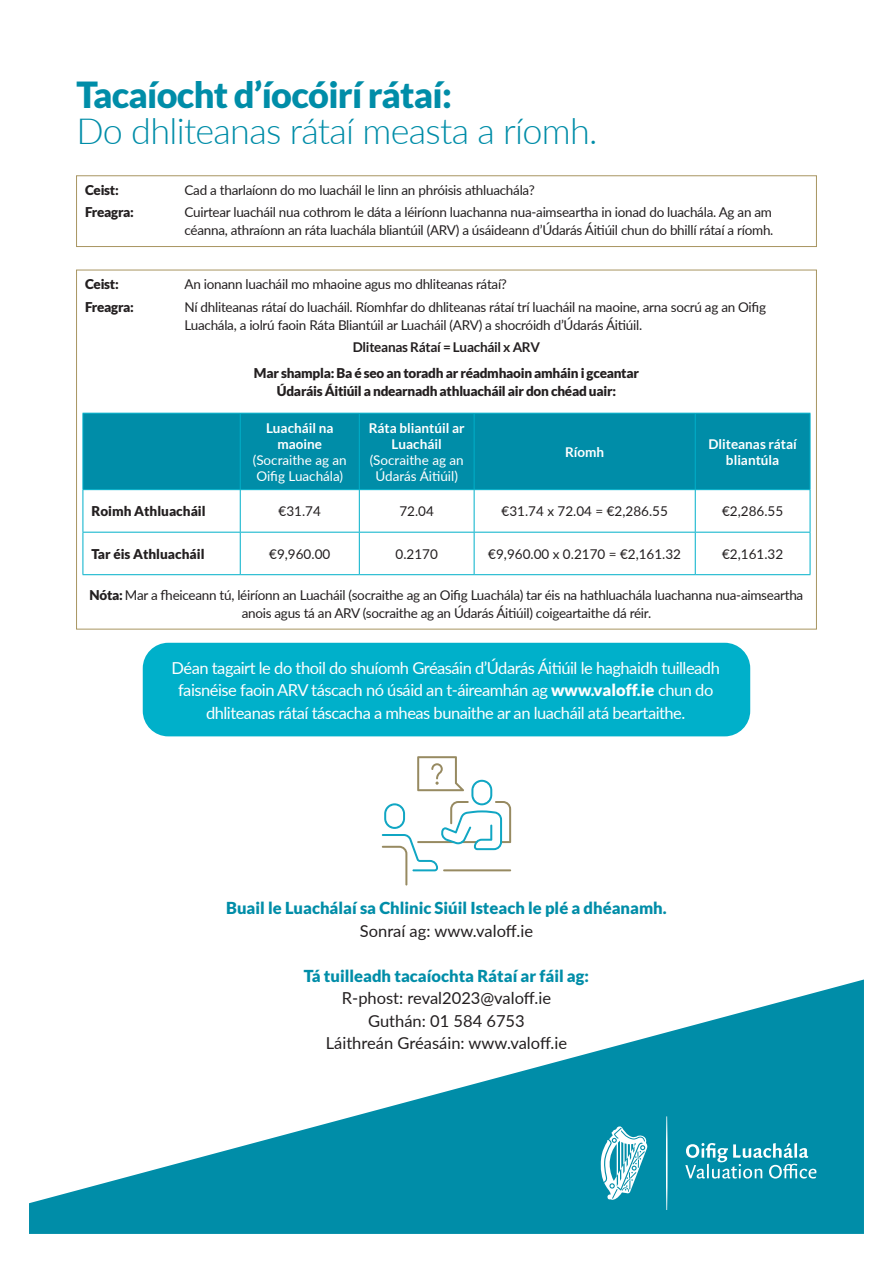
<style>
.page{position:relative;width:893px;height:1263px;background:#fff}
.page>*{position:absolute;margin:0;border:0;box-sizing:border-box;transform-origin:0 0}
.t1{font:300 36px "Lato";letter-spacing:-.02em;color:#008da8}
.t2{font:900 36px "Lato";letter-spacing:-.02em;color:#008da8}
.t3{font:16.5px/22.5px "Lato";letter-spacing:-.03em;color:#fff;text-align:center}
.t4{font:16.5px/22.5px "Lato";color:#231f20;text-align:center}
.t5{font:900 16.5px "Lato";color:#008da8}
.t6{font:13.5px/18px "Lato";letter-spacing:-.02em;color:#231f20}
.t7{font:900 13.5px/18px "Lato";letter-spacing:-.02em;color:#231f20;text-align:center}
.t8{font:700 13.5px/16.2px "Lato";color:#fff;text-align:center}
.t9{font:13.5px/16.2px "Lato";color:#fff}
.t10{font:13.5px "Lato";color:#231f20}
.t11{font:900 13.5px "Lato";color:#231f20}
.t12{font:700 13.5px "Lato";letter-spacing:-.02em;color:#231f20}
.s1{font-weight:900}
</style>
<div class="page">
<svg style="left:29px;top:979px;width:835px;height:255px;fill:#008da8"></svg>
<svg style="left:666px;top:1116px;width:2px;height:94px"></svg>
<svg style="left:601px;top:1126px;width:47px;height:74px"></svg>
<svg style="left:685px;top:1143px;width:131px;height:35px;background:#43abbe"></svg>
<div style="left:76px;top:175px;width:741px;height:72px;border:1px solid #a89561"></div>
<div style="left:143px;top:643px;width:607px;height:93px;background:#00b0ca;border-radius:26px"></div>
<div style="left:84px;top:414px;width:726px;height:75px;background:#008da8"></div>
<hr style="left:83px;top:413px;width:157px;height:1px;background:#00b0ca">
<hr style="left:83px;top:413px;width:1px;height:76px;background:#00b0ca">
<hr style="left:240px;top:413px;width:119px;height:1px;background:#00b0ca">
<hr style="left:240px;top:413px;width:1px;height:76px;background:#00b0ca">
<hr style="left:359px;top:413px;width:115px;height:1px;background:#00b0ca">
<hr style="left:359px;top:413px;width:1px;height:76px;background:#00b0ca">
<hr style="left:474px;top:413px;width:221px;height:1px;background:#00b0ca">
<hr style="left:474px;top:413px;width:1px;height:76px;background:#00b0ca">
<hr style="left:695px;top:413px;width:115px;height:1px;background:#00b0ca">
<hr style="left:695px;top:413px;width:1px;height:76px;background:#00b0ca">
<hr style="left:810px;top:413px;width:1px;height:76px;background:#00b0ca">
<hr style="left:83px;top:489px;width:157px;height:1px;background:#00b0ca">
<hr style="left:83px;top:490px;width:1px;height:42px;background:#00b0ca">
<hr style="left:240px;top:489px;width:119px;height:1px;background:#00b0ca">
<hr style="left:240px;top:490px;width:1px;height:42px;background:#00b0ca">
<hr style="left:359px;top:489px;width:115px;height:1px;background:#00b0ca">
<hr style="left:359px;top:490px;width:1px;height:42px;background:#00b0ca">
<hr style="left:474px;top:489px;width:221px;height:1px;background:#00b0ca">
<hr style="left:474px;top:490px;width:1px;height:42px;background:#00b0ca">
<hr style="left:695px;top:489px;width:115px;height:1px;background:#00b0ca">
<hr style="left:695px;top:490px;width:1px;height:42px;background:#00b0ca">
<hr style="left:810px;top:490px;width:1px;height:42px;background:#00b0ca">
<hr style="left:83px;top:532px;width:157px;height:1px;background:#00b0ca">
<hr style="left:83px;top:532px;width:1px;height:42px;background:#00b0ca">
<hr style="left:240px;top:532px;width:119px;height:1px;background:#00b0ca">
<hr style="left:240px;top:532px;width:1px;height:42px;background:#00b0ca">
<hr style="left:359px;top:532px;width:115px;height:1px;background:#00b0ca">
<hr style="left:359px;top:532px;width:1px;height:42px;background:#00b0ca">
<hr style="left:474px;top:532px;width:221px;height:1px;background:#00b0ca">
<hr style="left:474px;top:532px;width:1px;height:42px;background:#00b0ca">
<hr style="left:695px;top:532px;width:115px;height:1px;background:#00b0ca">
<hr style="left:695px;top:532px;width:1px;height:42px;background:#00b0ca">
<hr style="left:810px;top:532px;width:1px;height:42px;background:#00b0ca">
<hr style="left:83px;top:574px;width:157px;height:1px;background:#00b0ca">
<hr style="left:240px;top:574px;width:119px;height:1px;background:#00b0ca">
<hr style="left:359px;top:574px;width:115px;height:1px;background:#00b0ca">
<hr style="left:474px;top:574px;width:221px;height:1px;background:#00b0ca">
<hr style="left:695px;top:574px;width:115px;height:1px;background:#00b0ca">
<svg style="left:382px;top:756px;width:129px;height:129px"></svg>
<h1 class="t2" style="left:77px;top:74px;width:377px">Tacaíocht d’íocóirí rátaí:</h1>
<h1 class="t1" style="left:77px;top:106px;width:522px">Do dhliteanas rátaí measta a ríomh.</h1>
<p class="t7" style="left:85px;top:181px;width:35px">Ceist:</p>
<p class="t6" style="left:185px;top:181px;width:352px">Cad a tharlaíonn do mo luacháil le linn an phróisis athluachála?</p>
<p class="t7" style="left:85px;top:203px;width:50px">Freagra:</p>
<p class="t6" style="left:185px;top:203px;width:590px">Cuirtear luacháil nua cothrom le dáta a léiríonn luachanna nua-aimseartha in ionad do luachála. Ag an am céanna, athraíonn an ráta luachála bliantúil (ARV) a úsáideann d’Údarás Áitiúil chun do bhillí rátaí a ríomh.</p>
<p class="t7" style="left:85px;top:275px;width:35px">Ceist:</p>
<p class="t6" style="left:185px;top:275px;width:324px">An ionann luacháil mo mhaoine agus mo dhliteanas rátaí?</p>
<p class="t7" style="left:85px;top:297px;width:50px">Freagra:</p>
<p class="t6" style="left:185px;top:297px;width:583px">Ní dhliteanas rátaí do luacháil. Ríomhfar do dhliteanas rátaí trí luacháil na maoine, arna socrú ag an Oifig<br>Luachála, a iolrú faoin Ráta Bliantúil ar Luacháil (ARV) a shocróidh d’Údarás Áitiúil.</p>
<p class="t12" style="left:353px;top:339px;width:189px">Dliteanas Rátaí = Luacháil x ARV</p>
<p class="t7" style="left:254px;top:364px;width:387px">Mar shampla: Ba é seo an toradh ar réadmhaoin amháin i gceantar<br>Údaráis Áitiúil a ndearnadh athluacháil air don chéad uair:</p>
<p class="t8" style="left:266px;top:419px;width:69px">Luacháil na maoine</p>
<p class="t9" style="left:253px;top:451px;width:96px">(Socraithe ag an<br>Oifig Luachála)</p>
<p class="t8" style="left:369px;top:419px;width:97px">Ráta bliantúil ar<br>Luacháil</p>
<p class="t9" style="left:370px;top:451px;width:96px;text-align:center">(Socraithe ag an<br>Údarás Áitiúil)</p>
<p class="t8" style="left:565px;top:444px;width:41px">Ríomh</p>
<p class="t8" style="left:708px;top:435px;width:90px">Dliteanas rátaí bliantúla</p>
<p class="t11" style="left:91px;top:503px;width:116px">Roimh Athluacháil</p>
<p class="t6" style="left:279px;top:502px;width:44px">€31.74</p>
<p class="t6" style="left:399px;top:502px;width:36px">72.04</p>
<p class="t10" style="left:502px;top:502px;width:168px">€31.74 x 72.04 = €2,286.55</p>
<p class="t6" style="left:722px;top:502px;width:63px">€2,286.55</p>
<p class="t11" style="left:91px;top:546px;width:115px">Tar éis Athluacháil</p>
<p class="t6" style="left:269px;top:544px;width:63px">€9,960.00</p>
<p class="t6" style="left:396px;top:544px;width:44px">0.2170</p>
<p class="t10" style="left:488px;top:544px;width:194px">€9,960.00 x 0.2170 = €2,161.32</p>
<p class="t6" style="left:722px;top:544px;width:63px">€2,161.32</p>
<p class="t6" style="left:90px;top:585px;width:715px;text-align:center"><span class="s1">Nóta:</span> Mar a fheiceann tú, léiríonn an Luacháil (socraithe ag an Oifig Luachála) tar éis na hathluachála luachanna nua-aimseartha anois agus tá an ARV (socraithe ag an Údarás Áitiúil) coigeartaithe dá réir.</p>
<p class="t3" style="left:172px;top:656px;width:550px">Déan tagairt le do thoil do shuíomh Gréasáin d’Údarás Áitiúil le haghaidh tuilleadh faisnéise faoin ARV táscach nó úsáid an t-áireamhán ag <span class="s1">www.valoff.ie</span> chun do dhliteanas rátaí táscacha a mheas bunaithe ar an luacháil atá beartaithe.</p>
<p class="t5" style="left:226px;top:899px;width:442px">Buail le Luachálaí sa Chlinic Siúil Isteach le plé a dhéanamh.</p>
<p class="t4" style="left:360px;top:919px;width:175px">Sonraí ag: www.valoff.ie</p>
<p class="t5" style="left:304px;top:966px;width:287px">Tá tuilleadh tacaíochta Rátaí ar fáil ag:</p>
<p class="t4" style="left:326px;top:986px;width:243px">R-phost: reval2023@valoff.ie<br>Guthán: 01 584 6753<br>Láithreán Gréasáin: www.valoff.ie</p>
</div>
